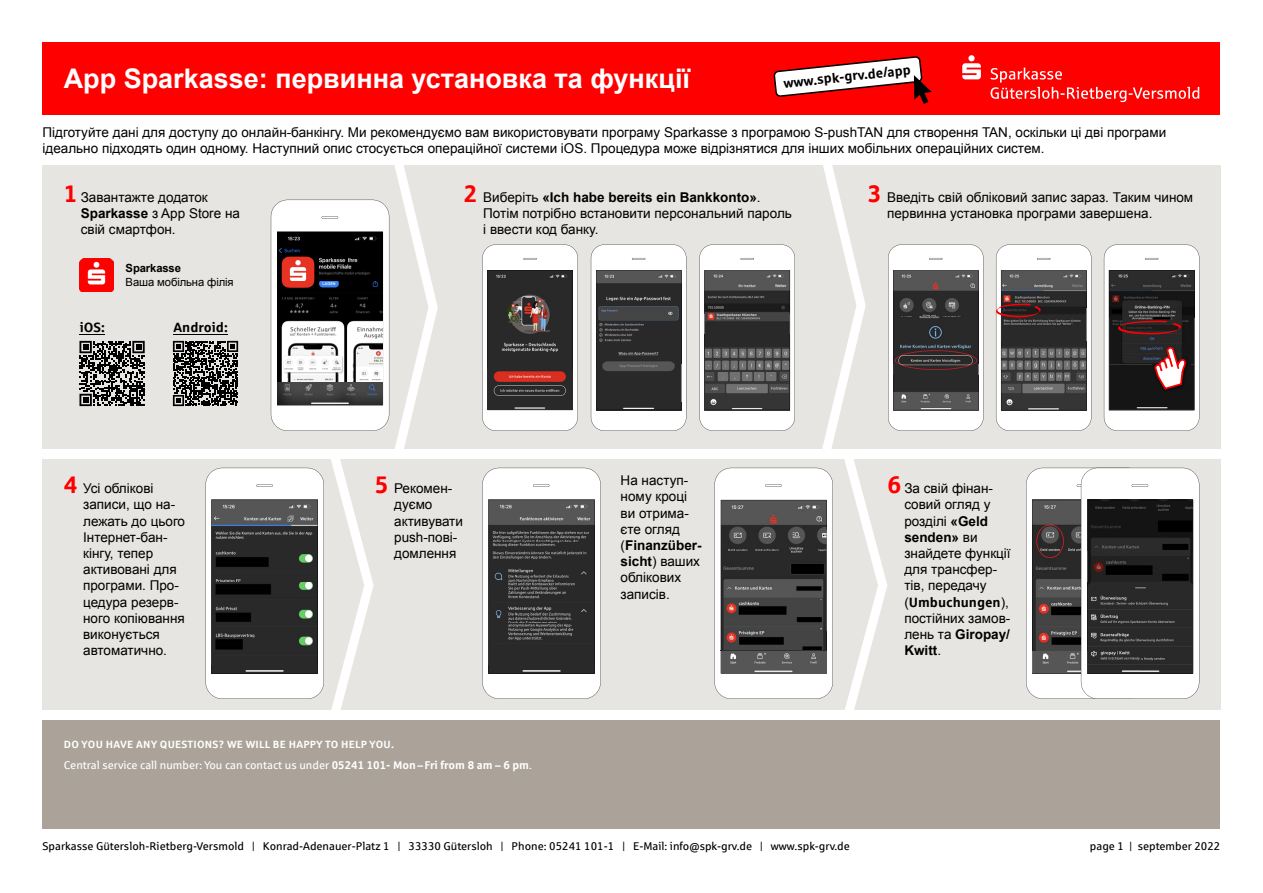
<style>
.page{position:relative;width:1263px;height:893px;background:#fff}
.page>*{position:absolute;margin:0;border:0;box-sizing:border-box;transform-origin:0 0}
.t1{font:700 27px "Arial";color:#fff}
.t2{font:13.5px/16.2px "Arial";color:#000}
.t3{font:700 13.5px "Sparkasse Rg";color:#000}
.t4{font:11.25px "Sparkasse Rg";color:#000}
.t5{font:11.25px "Sparkasse Rg";color:#fff}
.t6{font:11.25px "Arial";letter-spacing:-.01em;color:#000}
.t7{font:700 11.25px "Arial";letter-spacing:-.01em;color:#000}
.t8{font:700 10.5px "Sparkasse Rg";letter-spacing:.025em;color:#fff}
.s1{font-family:"Sparkasse Rg";font-weight:700;font-size:24px;color:#f00}
.s2{font-weight:700}
.s3{font-family:"Arial";font-weight:400}
</style>
<div class="page">
<div style="left:43px;top:166px;width:1178px;height:544px;background:#e7e5e1"></div>
<div style="left:43px;top:43px;width:1177px;height:72px;background:#f00"></div>
<img style="left:79px;top:258px;width:35px;height:34px">
<svg style="left:996px;top:244px;width:95px;height:187px;background:#7f7d7d"></svg>
<svg style="left:1104px;top:244px;width:95px;height:187px;background:#736c6d"></svg>
<svg style="left:482px;top:244px;width:96px;height:187px;background:#838181"></svg>
<img style="left:487px;top:369px;width:86px;height:41px">
<svg style="left:591px;top:244px;width:95px;height:187px;background:#747474"></svg>
<svg style="left:482px;top:468px;width:119px;height:231px;background:#777"></svg>
<svg style="left:1026px;top:468px;width:173px;height:231px;background:#717070"></svg>
<div style="left:28px;top:449px;width:1225px;height:9px;background:#fff"></div>
<svg style="left:699px;top:165px;width:284px;height:545px"></svg>
<div style="left:43px;top:720px;width:1177px;height:109px;background:#aba399"></div>
<svg style="left:962px;top:55px;width:237px;height:47px"></svg>
<svg style="left:773px;top:56px;width:159px;height:48px"></svg>
<svg style="left:80px;top:334px;width:25px;height:1px"></svg>
<svg style="left:79px;top:341px;width:66px;height:65px"></svg>
<svg style="left:173px;top:165px;width:265px;height:545px"></svg>
<h1 class="t1" style="left:64px;top:61px;width:628px">App Sparkasse: первинна установка та функції</h1>
<p class="t3" style="left:783px;top:74px;width:129px;rotate:-6deg">www.spk-grv.de/app</p>
<p class="t2" style="left:43px;top:124px;width:1125px">Підготуйте дані для доступу до онлайн-банкінгу. Ми рекомендуємо вам використовувати програму Sparkasse з програмою S-pushTAN для створення TAN, оскільки ці дві програми ідеально підходять один одному. Наступний опис стосується операційної системи iOS. Процедура може відрізнятися для інших мобільних операційних систем.</p>
<p class="t2" style="left:81px;top:189px;width:161px;text-indent:-17px"><span class="s1">1</span> Завантажте додаток<br><span class="s2">Sparkasse</span> з App Store на свій смартфон.</p>
<p class="t7" style="left:126px;top:261px;width:57px">Sparkasse</p>
<p class="t6" style="left:126px;top:274px;width:109px">Ваша мобільна філія</p>
<p class="t3" style="left:80px;top:319px;width:27px">iOS:</p>
<p class="t3" style="left:174px;top:319px;width:56px">Android:</p>
<p class="t2" style="left:83px;top:480px;width:103px;text-indent:-19px"><span class="s1">4</span> Усі облікові записи, що на&shy;лежать до цього<br>Інтернет-бан&shy;кінгу, тепер активовані для програми. Про&shy;цедура резерв&shy;ного копіювання виконується автоматично.</p>
<p class="t2" style="left:483px;top:189px;width:310px;text-indent:-19px"><span class="s1">2</span> Виберіть <span class="s2">«Ich habe bereits ein Bankkonto»</span>.<br>Потім потрібно встановити персональний пароль і ввести код банку.</p>
<p class="t2" style="left:887px;top:189px;width:308px;text-indent:-19px"><span class="s1">3</span> Введіть свій обліковий запис зараз. Таким чином первинна установка програми завершена.</p>
<p class="t2" style="left:394px;top:480px;width:70px;text-indent:-19px"><span class="s1">5</span> Рекомен&shy;дуємо активувати push-пові&shy;домлення</p>
<p class="t2" style="left:621px;top:472px;width:82px">На наступ&shy;ному кроці ви отрима&shy;єте огляд (<span class="s2">Finanzüber&shy;sicht</span>) ваших облікових записів.</p>
<p class="t2" style="left:904px;top:480px;width:108px;text-indent:-17px"><span class="s1">6</span> За свій фінан&shy;совий огляд у розділі <span class="s2">«Geld senden»</span> ви знайдете функції для трансфер&shy;тів, передачу</p>
<p class="t3" style="left:904px;top:593px;width:106px"><span class="s3">(</span>Umbuchungen<span class="s3">),</span></p>
<p class="t2" style="left:904px;top:610px;width:107px;text-align:justify">постійних замов&shy;лень та <span class="s2">Giropay/ Kwitt</span>.</p>
<p class="t8" style="left:64px;top:737px;width:332px">DO YOU HAVE ANY QUESTIONS? WE WILL BE HAPPY TO HELP YOU.</p>
<p class="t5" style="left:64px;top:758px;width:470px">Central service call number: You can contact us under <span class="s2">05241 101- Mon – Fri from 8 am – 6 pm</span>.</p>
<p class="t4" style="left:43px;top:839px;width:809px">Sparkasse Gütersloh-Rietberg-Versmold | Konrad-Adenauer-Platz 1 | 33330 Gütersloh | Phone: 05241 101-1 | E-Mail: info@spk-grv.de | www.spk-grv.de</p>
<p class="t4" style="left:1090px;top:839px;width:132px">page 1 | september 2022</p>
</div>
